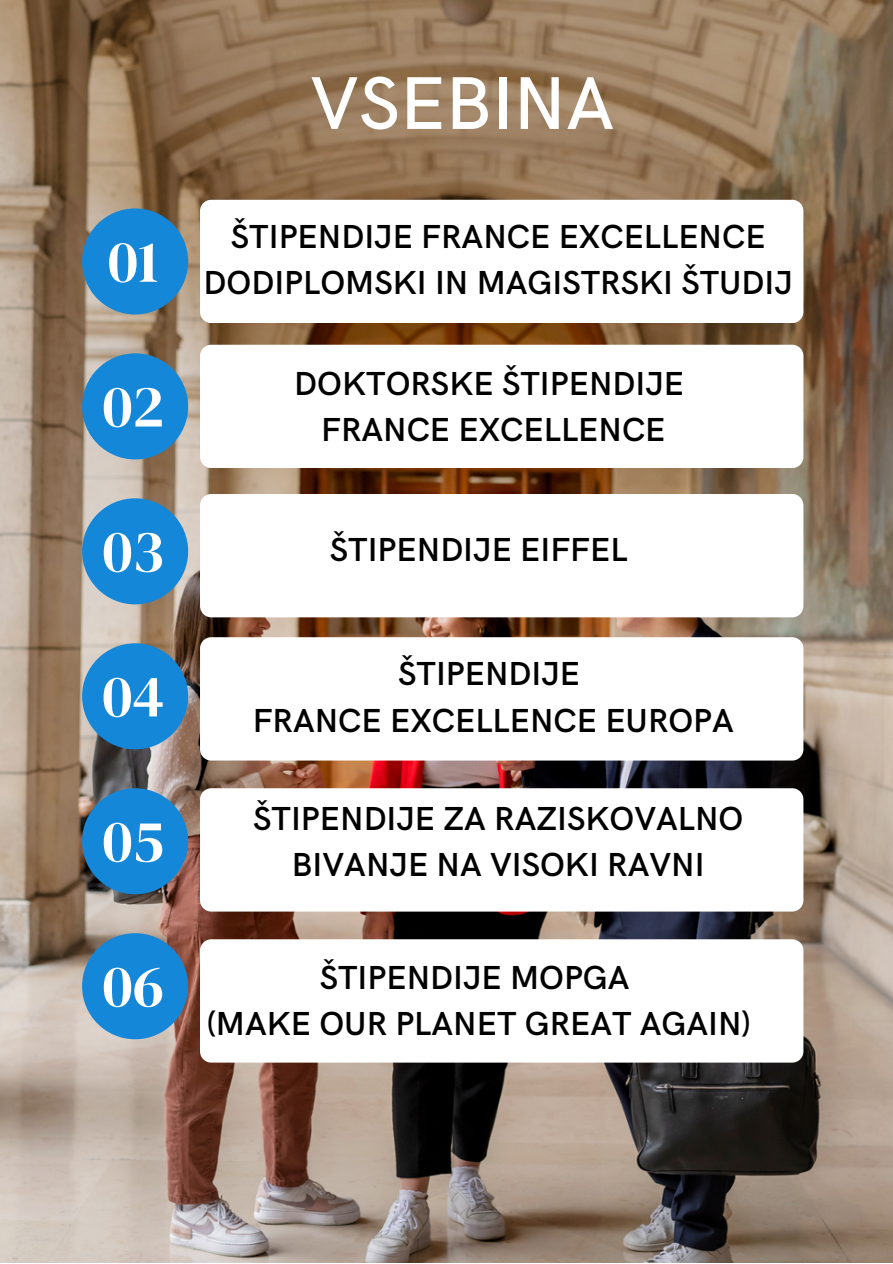
<style>
.page{position:relative;width:893px;height:1264px;background:#fff}
.page>*{position:absolute;margin:0;border:0;box-sizing:border-box;transform-origin:0 0}
.t1{font:500 75px "HK Grotesk";color:#fff}
.t2{font:59.7px "DM Serif Display";color:#fff}
.t3{font:600 33.45px/46px "HK Grotesk";color:#000;text-align:center}
</style>
<div class="page">
<img style="left:0;top:0;width:892px;height:1262px">
<svg style="left:200px;top:345px;width:603px;height:123px"></svg>
<div style="left:82px;top:353px;width:106px;height:106px;background:#1487d8;border-radius:50%"></div>
<svg style="left:200px;top:200px;width:603px;height:123px"></svg>
<div style="left:82px;top:208px;width:106px;height:106px;background:#1487d8;border-radius:50%"></div>
<svg style="left:200px;top:494px;width:603px;height:123px"></svg>
<div style="left:82px;top:498px;width:106px;height:106px;background:#1487d8;border-radius:50%"></div>
<svg style="left:200px;top:637px;width:603px;height:123px"></svg>
<div style="left:82px;top:643px;width:106px;height:106px;background:#1487d8;border-radius:50%"></div>
<svg style="left:200px;top:788px;width:603px;height:123px"></svg>
<div style="left:82px;top:788px;width:106px;height:106px;background:#1487d8;border-radius:50%"></div>
<svg style="left:200px;top:939px;width:603px;height:123px"></svg>
<div style="left:82px;top:933px;width:106px;height:106px;background:#1487d8;border-radius:50%"></div>
<h2 class="t2" style="left:108px;top:220px;width:52px">01</h2>
<h2 class="t2" style="left:102px;top:364px;width:63px">02</h2>
<h1 class="t1" style="left:310px;top:61px;width:306px">VSEBINA</h1>
<p class="t3" style="left:203px;top:215px;width:591px">ŠTIPENDIJE FRANCE EXCELLENCE<br>DODIPLOMSKI IN MAGISTRSKI ŠTUDIJ</p>
<p class="t3" style="left:294px;top:362px;width:391px">DOKTORSKE ŠTIPENDIJE<br>FRANCE EXCELLENCE</p>
<h2 class="t2" style="left:102px;top:509px;width:63px">03</h2>
<p class="t3" style="left:330px;top:528px;width:299px">ŠTIPENDIJE EIFFEL</p>
<h2 class="t2" style="left:102px;top:654px;width:64px">04</h2>
<h2 class="t2" style="left:102px;top:799px;width:63px">05</h2>
<p class="t3" style="left:253px;top:652px;width:482px">ŠTIPENDIJE<br>FRANCE EXCELLENCE EUROPA</p>
<p class="t3" style="left:253px;top:797px;width:492px">ŠTIPENDIJE ZA RAZISKOVALNO<br>BIVANJE NA VISOKI RAVNI</p>
<h2 class="t2" style="left:102px;top:944px;width:63px">06</h2>
<p class="t3" style="left:207px;top:956px;width:545px">ŠTIPENDIJE MOPGA<br>(MAKE OUR PLANET GREAT AGAIN)</p>
</div>
